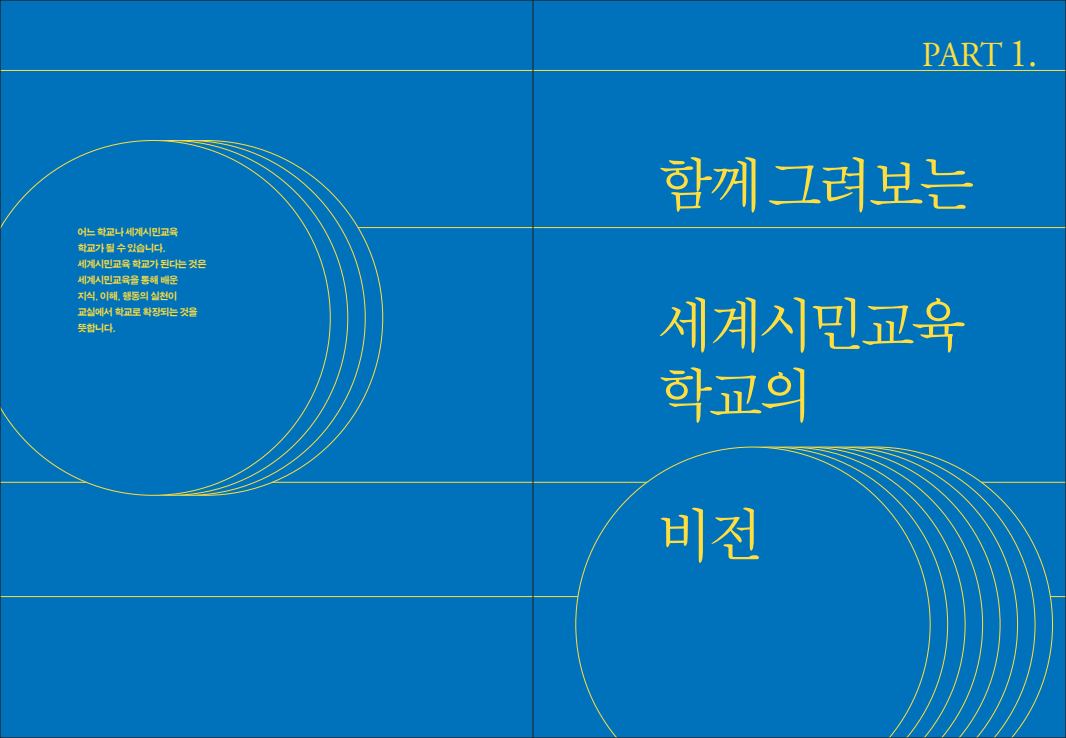
<style>
.page{position:relative;width:1066px;height:738px;background:#fff}
.page>*{position:absolute;margin:0;border:0;box-sizing:border-box;transform-origin:0 0}
.t1{font:60px/70px "SM3 SS Myung Jo 04";letter-spacing:-.14em;color:#ffde3d}
.t2{font:35px "Adobe Garamond Pro";color:#ffde3d}
.t3{font:10px/16px "SMK Gothic Std";letter-spacing:-.11em;color:#ffde3d}
.s1{font-size:40px}
</style>
<div class="page">
<div style="left:0;top:0;width:1066px;height:737px;background:#0072bc"></div>
<hr style="left:0;top:595px;width:1066px;height:1px;background:#ffde3d">
<hr style="left:0;top:481px;width:1066px;height:1px;background:#ffde3d">
<hr style="left:0;top:70px;width:1066px;height:1px;background:#ffde3d">
<hr style="left:0;top:227px;width:1066px;height:1px;background:#ffde3d">
<div style="left:28px;top:140px;width:355px;height:355px;background:#0072bc;border-radius:50%"></div>
<svg style="left:331px;top:192px;width:17px;height:291px"></svg>
<svg style="left:2px;top:140px;width:329px;height:355px"></svg>
<svg style="left:1018px;top:481px;width:17px;height:250px"></svg>
<svg style="left:1000px;top:481px;width:18px;height:254px"></svg>
<svg style="left:983px;top:481px;width:17px;height:254px"></svg>
<svg style="left:965px;top:471px;width:18px;height:264px"></svg>
<svg style="left:948px;top:462px;width:17px;height:273px"></svg>
<svg style="left:931px;top:455px;width:17px;height:280px"></svg>
<svg style="left:575px;top:446px;width:356px;height:289px"></svg>
<hr style="left:533px;top:0;width:1px;height:737px;background:#231f20">
<p class="t3" style="left:77px;top:224px;width:131px">어느 학교나 세계시민교육 학교가 될 수 있습니다. 세계시민교육 학교가 된다는 것은 세계시민교육을 통해 배운<br>지식, 이해, 행동의 실천이 교실에서 학교로 확장되는 것을 뜻합니다.</p>
<h2 class="t2" style="left:922px;top:33px;width:117px">PART <span class="s1">1.</span></h2>
<h1 class="t1" style="left:655px;top:152px;width:322px">함께 그려보는</h1>
<h1 class="t1" style="left:655px;top:291px;width:314px">세계시민교육 학교의</h1>
<h1 class="t1" style="left:655px;top:501px;width:111px">비전</h1>
</div>
